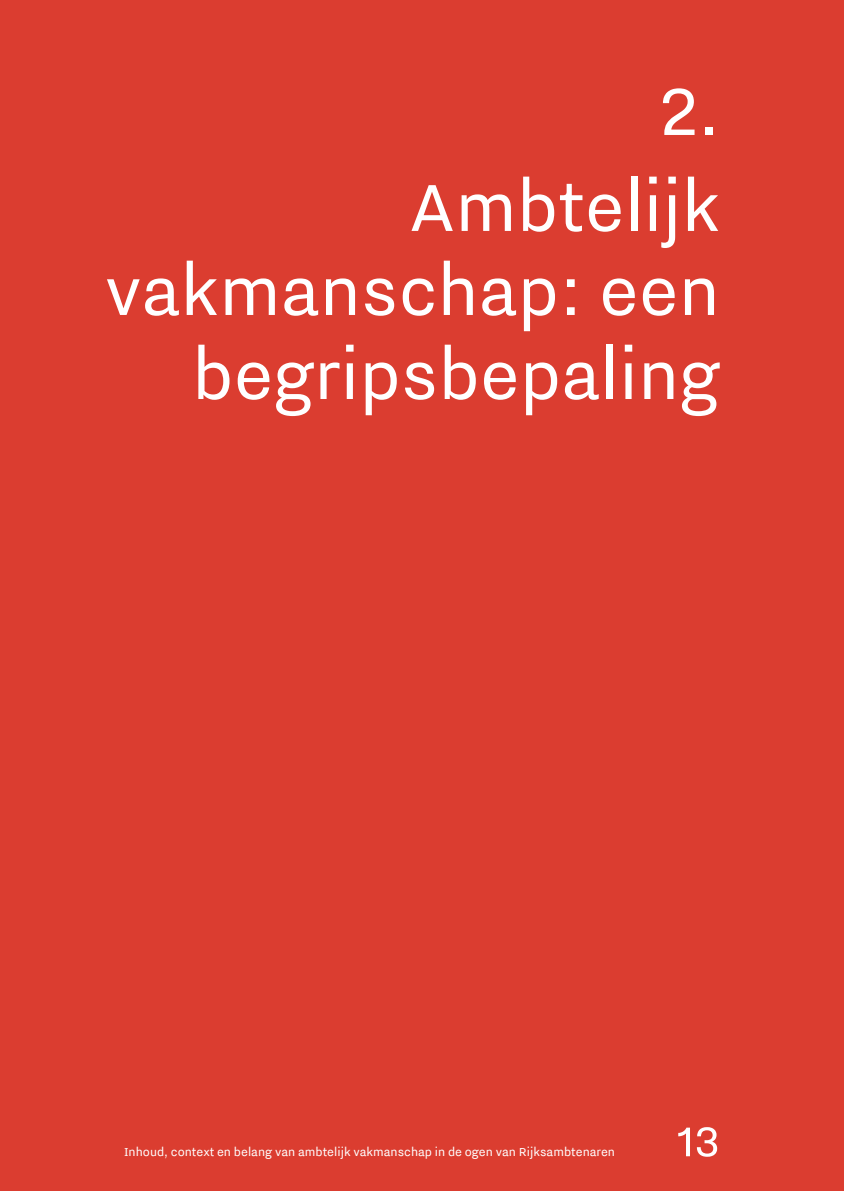
<style>
.page{position:relative;width:844px;height:1191px;background:#fff}
.page>*{position:absolute;margin:0;border:0;box-sizing:border-box;transform-origin:0 0}
.t1{font:84px/95.9px "Nitti Grotesk";color:#fff;text-align:right}
.t2{font:52.5px "Nitti Grotesk";color:#fff}
.t3{font:14.53px "Nitti Grotesk";color:#fff}
</style>
<div class="page">
<div style="left:0;top:0;width:843px;height:1191px;background:#db3d30"></div>
<h1 class="t1" style="left:409px;top:60px;width:313px">2.<br>Ambtelijk</h1>
<h1 class="t1" style="left:105px;top:246px;width:616px;line-height:84px">vakmanschap: een begripsbepaling</h1>
<p class="t3" style="left:124px;top:1143px;width:492px">Inhoud, context en belang van ambtelijk vakmanschap in de ogen van Rijksambtenaren</p>
<h2 class="t2" style="left:677px;top:1111px;width:44px">13</h2>
</div>
